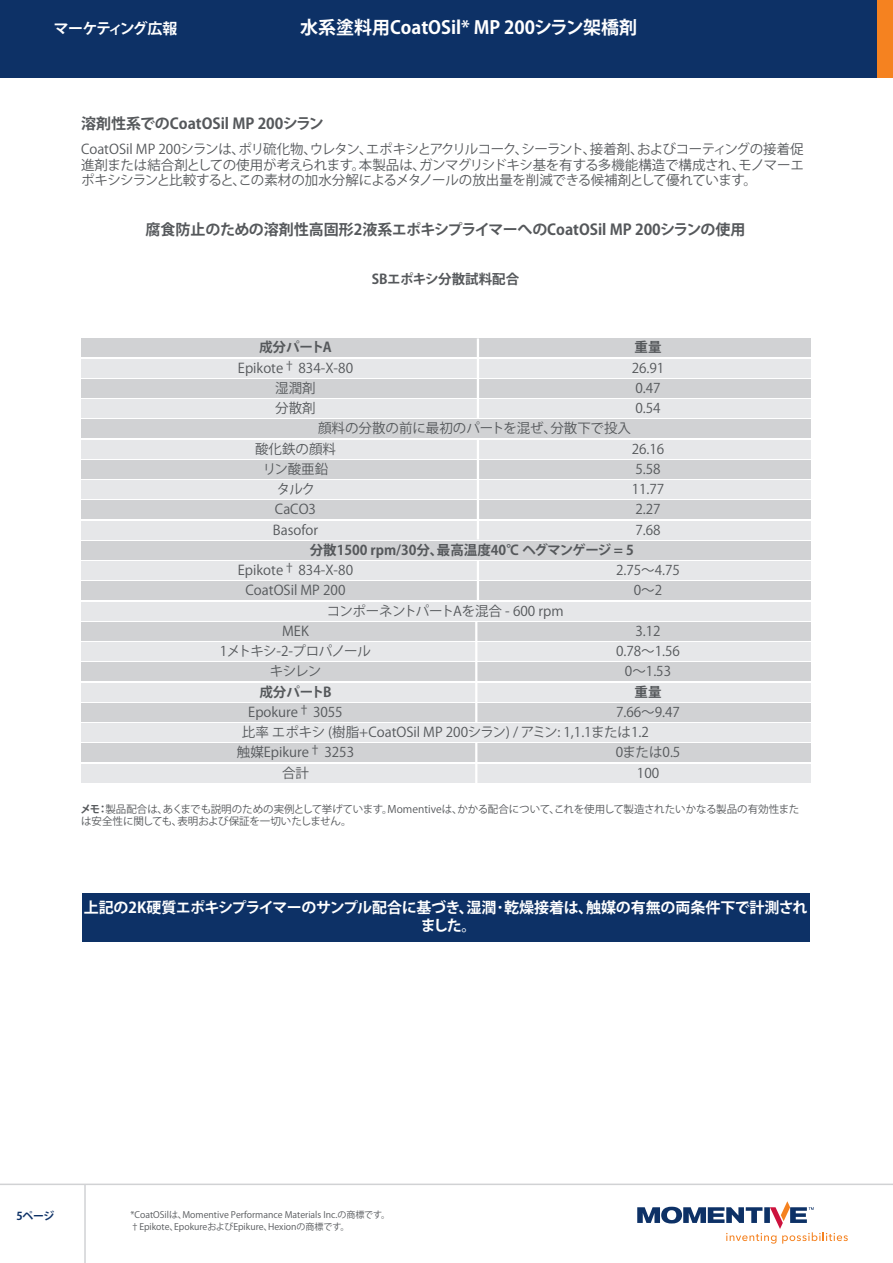
<style>
.page{position:relative;width:893px;height:1263px;background:#fff}
.page>*{position:absolute;margin:0;border:0;box-sizing:border-box;transform-origin:0 0}
.t1{font:700 18px "Koz Go Pro";color:#fff}
.t2{font:700 15px "Koz Go Pro";color:#55585b}
.t3{font:700 15px/18px "Koz Go Pro";letter-spacing:-.02em;color:#fff;text-align:center}
.t4{font:700 15px "Koz Go Pro";letter-spacing:-.075em;color:#fff}
.t5{font:13.5px/15.8px "Koz Go Pro";color:#55585b;text-align:justify}
.t6{font:700 13.5px/20.2px "Koz Go Pro";color:#55585b}
.t7{font:13.5px "Koz Go Pro";letter-spacing:-.02em;color:#55585b}
.t8{font:13.5px "Koz Go Pro";letter-spacing:-.04em;color:#55585b}
.t9{font:700 10.95px "Koz Go Pro";color:#0d3166}
.t10{font:10.5px/12px "Koz Go Pro";color:#55585b}
.t11{font:9px/12px "Koz Go Pro";color:#55585b}
.s1{font-weight:400}
.s2{font-weight:700}
</style>
<div class="page">
<hr style="left:84px;top:1184px;width:2px;height:79px;background:#d1d2d4">
<hr style="left:0;top:1183px;width:893px;height:2px;background:#d1d2d4">
<svg style="left:637px;top:1201px;width:211px;height:42px"></svg>
<div style="left:0;top:0;width:893px;height:77px;background:#0d3166"></div>
<div style="left:877px;top:0;width:16px;height:77px;background:#f58220"></div>
<div style="left:81px;top:338px;width:729px;height:19px;background:#d1d2d4"></div>
<div style="left:81px;top:359px;width:729px;height:18px;background:#e6e7e9"></div>
<div style="left:81px;top:379px;width:729px;height:19px;background:#d1d2d4"></div>
<div style="left:81px;top:399px;width:729px;height:19px;background:#e6e7e9"></div>
<div style="left:81px;top:419px;width:729px;height:19px;background:#d1d2d4"></div>
<div style="left:81px;top:440px;width:729px;height:18px;background:#e6e7e9"></div>
<div style="left:81px;top:460px;width:729px;height:19px;background:#d1d2d4"></div>
<div style="left:81px;top:480px;width:729px;height:19px;background:#e6e7e9"></div>
<div style="left:81px;top:500px;width:729px;height:19px;background:#d1d2d4"></div>
<div style="left:81px;top:521px;width:729px;height:18px;background:#e6e7e9"></div>
<div style="left:81px;top:541px;width:729px;height:19px;background:#d1d2d4"></div>
<div style="left:81px;top:561px;width:729px;height:19px;background:#e6e7e9"></div>
<div style="left:81px;top:581px;width:729px;height:19px;background:#d1d2d4"></div>
<div style="left:81px;top:602px;width:729px;height:18px;background:#e6e7e9"></div>
<div style="left:81px;top:622px;width:729px;height:19px;background:#d1d2d4"></div>
<div style="left:81px;top:642px;width:729px;height:19px;background:#e6e7e9"></div>
<div style="left:81px;top:662px;width:729px;height:19px;background:#d1d2d4"></div>
<div style="left:81px;top:683px;width:729px;height:18px;background:#e6e7e9"></div>
<div style="left:81px;top:703px;width:729px;height:19px;background:#d1d2d4"></div>
<div style="left:81px;top:723px;width:729px;height:19px;background:#e6e7e9"></div>
<div style="left:81px;top:743px;width:729px;height:19px;background:#d1d2d4"></div>
<div style="left:81px;top:764px;width:729px;height:18px;background:#e6e7e9"></div>
<hr style="left:477px;top:338px;width:2px;height:80px;background:#fff">
<hr style="left:477px;top:439px;width:2px;height:100px;background:#fff">
<hr style="left:477px;top:560px;width:2px;height:42px;background:#fff">
<hr style="left:475px;top:622px;width:2px;height:100px;background:#fff">
<hr style="left:475px;top:742px;width:2px;height:41px;background:#fff">
<div style="left:82px;top:893px;width:727px;height:48px;background:#0d3166"></div>
<p class="t4" style="left:54px;top:19px;width:125px">マーケティング広報</p>
<h1 class="t1" style="left:300px;top:16px;width:338px">水系塗料用CoatOSil* MP 200シラン架橋剤</h1>
<p class="t2" style="left:81px;top:114px;width:244px">溶剤性系でのCoatOSil MP 200シラン</p>
<p class="t5" style="left:81px;top:141px;width:724px">CoatOSil MP 200シランは、ポリ硫化物、ウレタン、エポキシとアクリルコーク、シーラント、接着剤、およびコーティングの接着促進剤または結合剤としての使用が考えられます。本製品は、ガンマグリシドキシ基を有する多機能構造で構成され、モノマーエポキシシランと比較すると、この素材の加水分解によるメタノールの放出量を削減できる候補剤として優れています。</p>
<p class="t2" style="left:146px;top:220px;width:601px">腐食防止のための溶剤性高固形2液系エポキシプライマーへのCoatOSil MP 200シランの使用</p>
<p class="t6" style="left:372px;top:270px;width:149px">SBエポキシ分散試料配合</p>
<p class="t6" style="left:259px;top:338px;width:74px">成分パートA</p>
<p class="t6" style="left:635px;top:338px;width:28px">重量</p>
<p class="t5" style="left:238px;top:360px;width:117px">Epikote<sup>†</sup> 834-X-80</p>
<p class="t5" style="left:632px;top:360px;width:34px">26.91</p>
<p class="t5" style="left:275px;top:380px;width:42px">湿潤剤</p>
<p class="t5" style="left:635px;top:380px;width:27px">0.47</p>
<p class="t5" style="left:275px;top:401px;width:42px">分散剤</p>
<p class="t5" style="left:635px;top:401px;width:27px">0.54</p>
<p class="t5" style="left:255px;top:419px;width:377px;line-height:20.2px;text-indent:63px">顔料の分散の前に最初のパートを混ぜ、分散下で投入酸化鉄の顔料</p>
<p class="t5" style="left:632px;top:441px;width:34px">26.16</p>
<p class="t5" style="left:263px;top:461px;width:67px">リン酸亜鉛</p>
<p class="t5" style="left:635px;top:461px;width:27px">5.58</p>
<p class="t5" style="left:277px;top:482px;width:40px">タルク</p>
<p class="t5" style="left:632px;top:482px;width:34px">11.77</p>
<p class="t5" style="left:275px;top:502px;width:43px">CaCO3</p>
<p class="t5" style="left:635px;top:502px;width:27px">2.27</p>
<p class="t5" style="left:273px;top:522px;width:47px">Basofor</p>
<p class="t5" style="left:635px;top:522px;width:27px">7.68</p>
<p class="t6" style="left:238px;top:541px;width:397px;text-indent:72px">分散1500 rpm/30分、最高温度40℃ ヘグマンゲージ = 5<br><span class="s1">Epikote</span><sup>†</sup> <span class="s1">834-X-80</span></p>
<p class="t5" style="left:616px;top:563px;width:66px">2.75～4.75</p>
<p class="t5" style="left:246px;top:583px;width:101px">CoatOSil MP 200</p>
<p class="t5" style="left:634px;top:583px;width:30px">0～2</p>
<p class="t7" style="left:327px;top:602px;width:238px">コンポーネントパートAを混合 - 600 rpm</p>
<p class="t5" style="left:282px;top:623px;width:28px">MEK</p>
<p class="t5" style="left:635px;top:623px;width:27px">3.12</p>
<p class="t8" style="left:220px;top:642px;width:153px">1メトキシ-2-プロパノール</p>
<p class="t5" style="left:616px;top:644px;width:66px">0.78～1.56</p>
<p class="t5" style="left:270px;top:664px;width:53px">キシレン</p>
<p class="t5" style="left:625px;top:664px;width:48px">0～1.53</p>
<p class="t6" style="left:259px;top:682px;width:74px">成分パートB</p>
<p class="t6" style="left:634px;top:682px;width:28px">重量</p>
<p class="t5" style="left:248px;top:704px;width:96px">Epokure<sup>†</sup> 3055</p>
<p class="t5" style="left:616px;top:704px;width:66px">7.66～9.47</p>
<p class="t5" style="left:242px;top:725px;width:408px">比率 エポキシ (樹脂+CoatOSil MP 200シラン) / アミン: 1,1.1または1.2</p>
<p class="t5" style="left:237px;top:745px;width:119px">触媒Epikure<sup>†</sup> 3253</p>
<p class="t5" style="left:616px;top:745px;width:66px">0または0.5</p>
<p class="t5" style="left:282px;top:765px;width:28px">合計</p>
<p class="t5" style="left:637px;top:765px;width:24px">100</p>
<p class="t10" style="left:80px;top:803px;width:720px"><span class="s2">メモ：</span>製品配合は、あくまでも説明のための実例として挙げています。Momentiveは、かかる配合について、これを使用して製造されたいかなる製品の有効性または安全性に関しても、表明および保証を一切いたしません。</p>
<p class="t3" style="left:84px;top:899px;width:725px">上記の2K硬質エポキシプライマーのサンプル配合に基づき、湿潤･乾燥接着は、触媒の有無の両条件下で計測されました。</p>
<p class="t9" style="left:16px;top:1209px;width:39px">5ページ</p>
<p class="t11" style="left:130px;top:1209px;width:261px">*CoatOSilは、Momentive Performance Materials Inc.の商標です。†Epikote、EpokureおよびEpikure、Hexionの商標です。</p>
</div>
